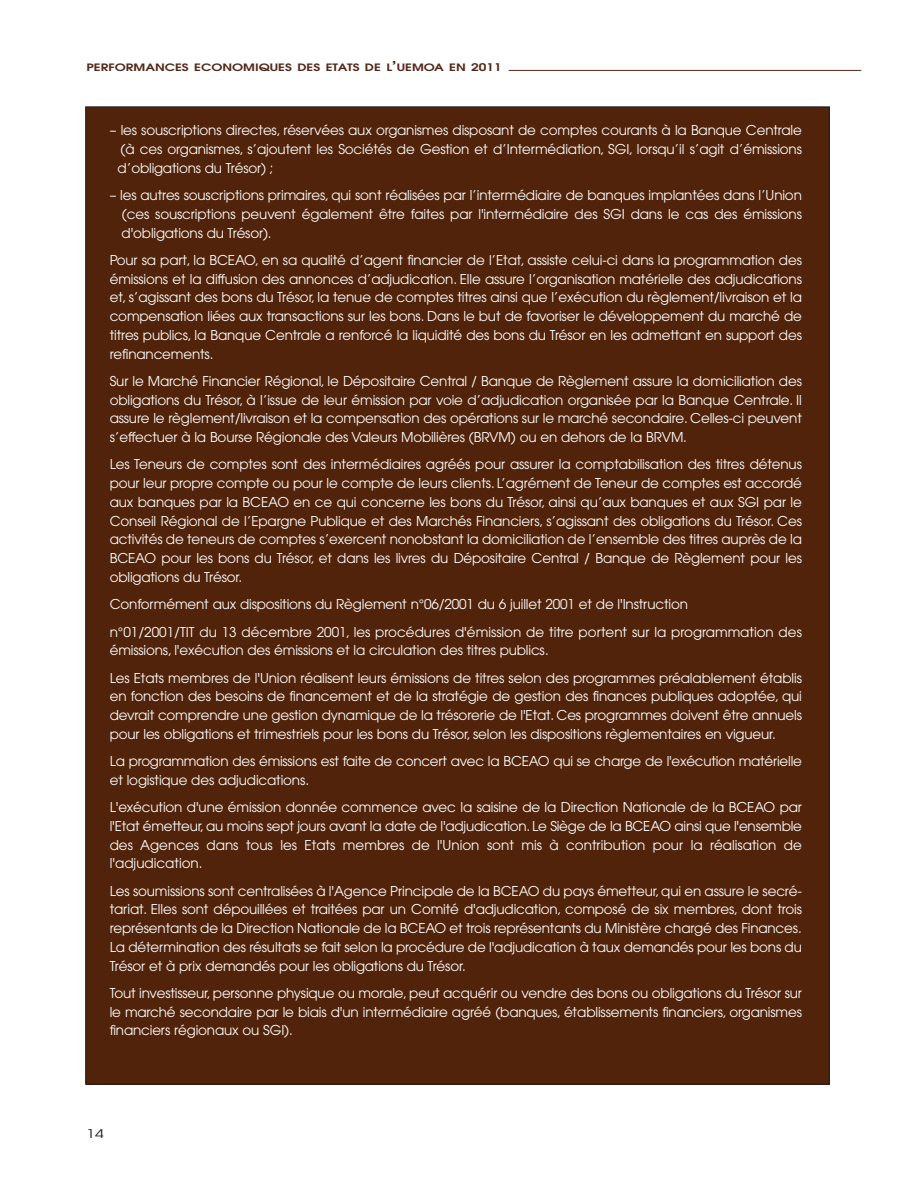
<style>
.page{position:relative;width:915px;height:1191px;background:#fff}
.page>*{position:absolute;margin:0;border:0;box-sizing:border-box;transform-origin:0 0}
.t1{font:13.5px/18.8px "Avant Garde";letter-spacing:-.01em;color:#fff;text-align:justify}
.t2{font:12px "Avant Garde";color:#231f20;scale:1.3 1}
.t3{font:600 10.2px "Avant Garde";color:#532919;scale:1.3 1}
.s1{font-size:13.5px}
.s2{font-size:10.5px}
</style>
<div class="page">
<div style="left:86px;top:107px;width:743px;height:977px;background:#50230a"></div>
<hr style="left:508px;top:70px;width:352px;height:1px;background:#532919">
<p class="t3" style="left:87px;top:63px;width:321px">PERFORMANCES ECONOMIQUES DES ETATS DE L<span class="s1">’</span>UEMOA EN <span class="s2">2011</span></p>
<p class="t1" style="left:118px;top:122px;width:685px;text-indent:-8px">– les souscriptions directes, réservées aux organismes disposant de comptes courants à la Banque Centrale (à ces organismes, s’ajoutent les Sociétés de Gestion et d’Intermédiation, SGI, lorsqu’il s’agit d’émissions d’obligations du Trésor) ;</p>
<p class="t1" style="left:122px;top:187px;width:681px;text-indent:-12px">– les autres souscriptions primaires, qui sont réalisées par l’intermédiaire de banques implantées dans l’Union (ces souscriptions peuvent également être faites par l'intermédiaire des SGI dans le cas des émissions d'obligations du Trésor).</p>
<p class="t1" style="left:110px;top:252px;width:693px">Pour sa part, la BCEAO, en sa qualité d’agent financier de l’Etat, assiste celui-ci dans la programmation des émissions et la diffusion des annonces d’adjudication. Elle assure l’organisation matérielle des adjudications et, s’agissant des bons du Trésor, la tenue de comptes titres ainsi que l’exécution du règlement/livraison et la compensation liées aux transactions sur les bons. Dans le but de favoriser le développement du marché de titres publics, la Banque Centrale a renforcé la liquidité des bons du Trésor en les admettant en support des refinancements.</p>
<p class="t1" style="left:110px;top:373px;width:693px">Sur le Marché Financier Régional, le Dépositaire Central / Banque de Règlement assure la domiciliation des obligations du Trésor, à l’issue de leur émission par voie d’adjudication organisée par la Banque Centrale. Il assure le règlement/livraison et la compensation des opérations sur le marché secondaire. Celles-ci peuvent s’effectuer à la Bourse Régionale des Valeurs Mobilières (BRVM) ou en dehors de la BRVM.</p>
<p class="t1" style="left:110px;top:456px;width:693px">Les Teneurs de comptes sont des intermédiaires agréés pour assurer la comptabilisation des titres détenus pour leur propre compte ou pour le compte de leurs clients. L’agrément de Teneur de comptes est accordé aux banques par la BCEAO en ce qui concerne les bons du Trésor, ainsi qu’aux banques et aux SGI par le Conseil Régional de l’Epargne Publique et des Marchés Financiers, s’agissant des obligations du Trésor. Ces activités de teneurs de comptes s’exercent nonobstant la domiciliation de l’ensemble des titres auprès de la BCEAO pour les bons du Trésor, et dans les livres du Dépositaire Central / Banque de Règlement pour les obligations du Trésor.</p>
<p class="t1" style="left:110px;top:592px;width:693px;line-height:27.3px">Conformément aux dispositions du Règlement n°06/2001 du 6 juillet 2001 et de l'Instruction<br>n°01/2001/TIT du 13 décembre 2001, les procédures d'émission de titre portent sur la programmation des</p>
<p class="t1" style="left:110px;top:638px;width:693px;line-height:27.3px">émissions, l'exécution des émissions et la circulation des titres publics.<br>Les Etats membres de l'Union réalisent leurs émissions de titres selon des programmes préalablement établis</p>
<p class="t1" style="left:110px;top:688px;width:693px">en fonction des besoins de financement et de la stratégie de gestion des finances publiques adoptée, qui devrait comprendre une gestion dynamique de la trésorerie de l'Etat. Ces programmes doivent être annuels pour les obligations et trimestriels pour les bons du Trésor, selon les dispositions règlementaires en vigueur.</p>
<p class="t1" style="left:110px;top:753px;width:693px">La programmation des émissions est faite de concert avec la BCEAO qui se charge de l'exécution matérielle et logistique des adjudications.</p>
<p class="t1" style="left:110px;top:799px;width:693px">L'exécution d'une émission donnée commence avec la saisine de la Direction Nationale de la BCEAO par l'Etat émetteur,au moins sept jours avant la date de l'adjudication. Le Siège de la BCEAO ainsi que l'ensemble des Agences dans tous les Etats membres de l'Union sont mis à contribution pour la réalisation de l'adjudication.</p>
<p class="t1" style="left:110px;top:882px;width:693px">Les soumissions sont centralisées à l'Agence Principale de la BCEAO du pays émetteur,qui en assure le secré&shy;tariat. Elles sont dépouillées et traitées par un Comité d'adjudication, composé de six membres, dont trois représentants de la Direction Nationale de la BCEAO et trois représentants du Ministère chargé des Finances.<br>La détermination des résultats se fait selon la procédure de l'adjudication à taux demandés pour les bons du Trésor et à prix demandés pour les obligations du Trésor.</p>
<p class="t1" style="left:110px;top:984px;width:693px">Tout investisseur, personne physique ou morale, peut acquérir ou vendre des bons ou obligations du Trésor sur le marché secondaire par le biais d'un intermédiaire agréé (banques, établissements financiers, organismes financiers régionaux ou SGI).</p>
<p class="t2" style="left:87px;top:1128px;width:15px">14</p>
</div>
